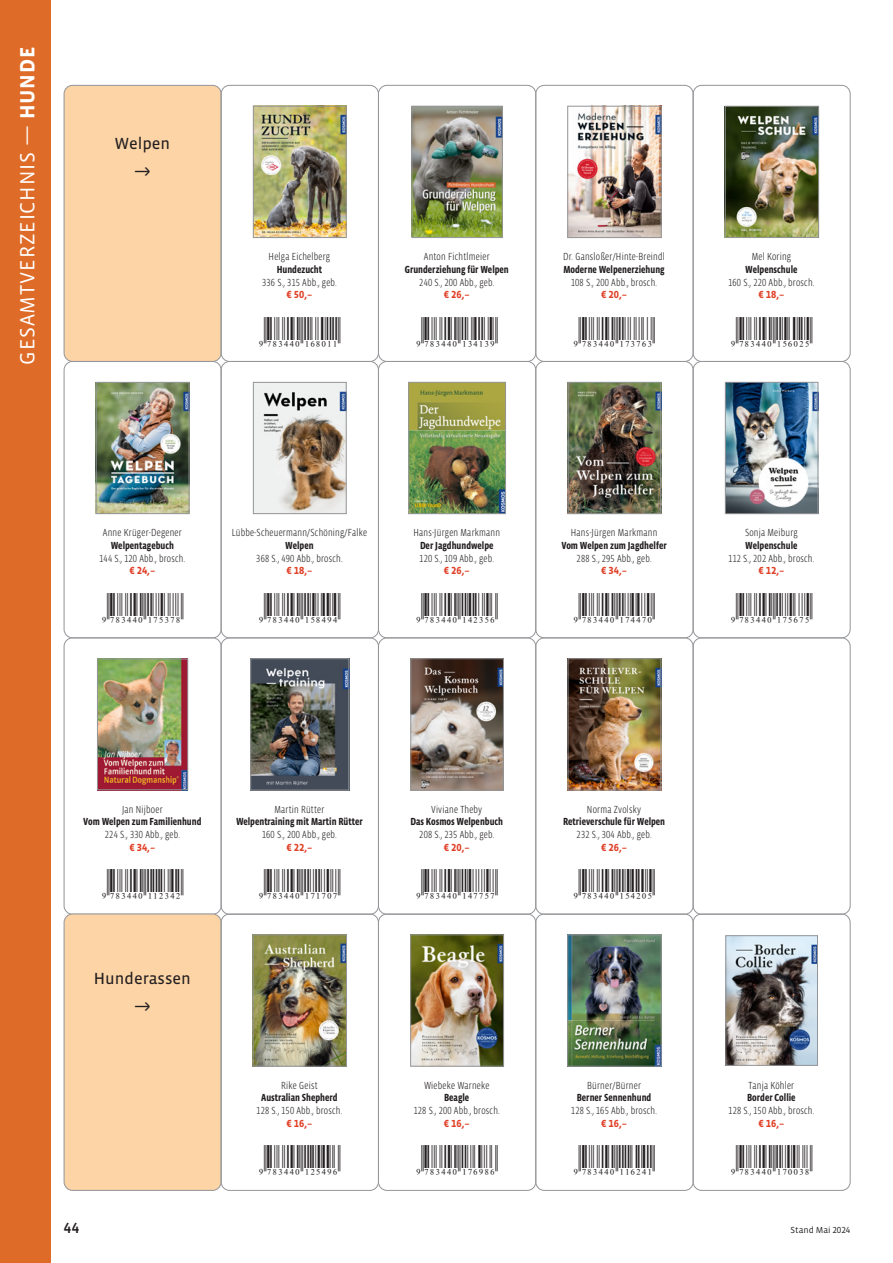
<style>
.page{position:relative;width:893px;height:1263px;background:#fff}
.page>*{position:absolute;margin:0;border:0;box-sizing:border-box;transform-origin:0 0}
.t1{font:21px "Vista Sans OT";letter-spacing:.04em;color:#fff}
.Sub-Kategorie{font:16.5px "Vista Sans OT";color:#231f20}
.t2{font:500 15px "Vista Sans OT";color:#231f20}
.Copy_Backlist{font:12.75px "C Code UPCEAN HRBS3";letter-spacing:.02em;color:#231f20}
.Copy_Backlist-2{font:300 10.5px/12.8px "Vista Sans Nar OT";letter-spacing:.02em;color:#231f20;text-align:center}
.t3{font:9px "Vista Sans OT";color:#231f20}
.s1{font-weight:700}
.s2{font-family:"Vista Sans OT";font-weight:700;color:#e03f26}
</style>
<div class="page">
<div style="left:64px;top:85px;width:157px;height:276px;background:#fdd4a6;border-radius:9px"></div>
<div style="left:64px;top:85px;width:157px;height:277px;border:1px solid #939598;border-radius:9px"></div>
<img style="left:255px;top:108px;width:89px;height:128px">
<div style="left:253px;top:106px;width:93px;height:132px;border:1px solid #939598"></div>
<div style="left:221px;top:85px;width:158px;height:277px;border:1px solid #939598;border-radius:9px"></div>
<img style="left:414px;top:108px;width:87px;height:128px">
<div style="left:412px;top:106px;width:91px;height:132px;border:1px solid #939598"></div>
<div style="left:378px;top:85px;width:158px;height:277px;border:1px solid #939598;border-radius:9px"></div>
<img style="left:569px;top:108px;width:90px;height:128px">
<div style="left:567px;top:106px;width:94px;height:132px;border:1px solid #939598"></div>
<div style="left:535px;top:85px;width:158px;height:277px;border:1px solid #939598;border-radius:9px"></div>
<img style="left:727px;top:108px;width:90px;height:128px">
<div style="left:725px;top:106px;width:94px;height:132px;border:1px solid #939598"></div>
<div style="left:693px;top:85px;width:157px;height:277px;border:1px solid #939598;border-radius:9px"></div>
<img style="left:98px;top:384px;width:89px;height:128px">
<div style="left:96px;top:382px;width:93px;height:132px;border:1px solid #939598"></div>
<div style="left:64px;top:361px;width:157px;height:277px;border:1px solid #939598;border-radius:9px"></div>
<img style="left:99px;top:661px;width:87px;height:127px">
<div style="left:97px;top:659px;width:91px;height:131px;border:1px solid #939598"></div>
<div style="left:64px;top:637px;width:157px;height:277px;border:1px solid #939598;border-radius:9px"></div>
<div style="left:64px;top:914px;width:157px;height:276px;background:#fdd4a6;border-radius:9px"></div>
<div style="left:64px;top:914px;width:157px;height:277px;border:1px solid #939598;border-radius:9px"></div>
<img style="left:255px;top:384px;width:89px;height:128px">
<div style="left:253px;top:382px;width:93px;height:132px;border:1px solid #939598"></div>
<div style="left:221px;top:361px;width:158px;height:277px;border:1px solid #939598;border-radius:9px"></div>
<img style="left:252px;top:660px;width:95px;height:128px">
<div style="left:250px;top:658px;width:99px;height:132px;border:1px solid #939598"></div>
<div style="left:221px;top:637px;width:158px;height:277px;border:1px solid #939598;border-radius:9px"></div>
<img style="left:255px;top:936px;width:90px;height:128px">
<div style="left:253px;top:934px;width:94px;height:132px;border:1px solid #939598"></div>
<div style="left:221px;top:914px;width:158px;height:277px;border:1px solid #939598;border-radius:9px"></div>
<img style="left:570px;top:384px;width:89px;height:128px">
<div style="left:568px;top:382px;width:93px;height:132px;border:1px solid #939598"></div>
<div style="left:535px;top:361px;width:158px;height:277px;border:1px solid #939598;border-radius:9px"></div>
<img style="left:570px;top:660px;width:89px;height:128px">
<div style="left:568px;top:658px;width:93px;height:132px;border:1px solid #939598"></div>
<div style="left:535px;top:637px;width:158px;height:277px;border:1px solid #939598;border-radius:9px"></div>
<img style="left:569px;top:936px;width:90px;height:128px">
<div style="left:567px;top:934px;width:94px;height:132px;border:1px solid #939598"></div>
<div style="left:535px;top:914px;width:158px;height:277px;border:1px solid #939598;border-radius:9px"></div>
<img style="left:727px;top:384px;width:89px;height:128px">
<div style="left:725px;top:382px;width:93px;height:132px;border:1px solid #939598"></div>
<div style="left:693px;top:361px;width:157px;height:277px;border:1px solid #939598;border-radius:9px"></div>
<div style="left:693px;top:637px;width:157px;height:277px;border:1px solid #939598;border-radius:9px"></div>
<img style="left:728px;top:937px;width:88px;height:126px">
<div style="left:726px;top:935px;width:92px;height:130px;border:1px solid #939598"></div>
<div style="left:693px;top:914px;width:157px;height:277px;border:1px solid #939598;border-radius:9px"></div>
<img style="left:410px;top:384px;width:94px;height:128px">
<div style="left:408px;top:382px;width:98px;height:132px;border:1px solid #939598"></div>
<div style="left:378px;top:361px;width:158px;height:277px;border:1px solid #939598;border-radius:9px"></div>
<img style="left:413px;top:660px;width:89px;height:128px">
<div style="left:411px;top:658px;width:93px;height:132px;border:1px solid #939598"></div>
<div style="left:378px;top:637px;width:158px;height:277px;border:1px solid #939598;border-radius:9px"></div>
<img style="left:412px;top:936px;width:90px;height:128px">
<div style="left:410px;top:934px;width:94px;height:132px;border:1px solid #939598"></div>
<div style="left:378px;top:914px;width:158px;height:277px;border:1px solid #939598;border-radius:9px"></div>
<div style="left:0;top:0;width:51px;height:1263px;background:#de6b27"></div>
<h1 class="t1" style="left:17px;top:365px;width:320px;rotate:-90deg">GESAMTVERZEICHNIS — <span class="s1">HUNDE</span></h1>
<p class="Sub-Kategorie" style="left:115px;top:135px;width:57px">Welpen</p>
<p class="Sub-Kategorie" style="left:134px;top:162px;width:18px">C</p>
<p class="Copy_Backlist-2" style="left:262px;top:250px;width:76px">Helga Eichelberg<br><span class="s1">Hundezucht<br></span>336 S., 315 Abb., geb. <span class="s2">€ 50,–</span></p>
<p class="Copy_Backlist" style="left:258px;top:328px;width:83px">*[7WR4S0-BGIABB]</p>
<p class="Copy_Backlist-2" style="left:405px;top:250px;width:106px">Anton Fichtlmeier<br><span class="s1">Grunderziehung für Welpen<br></span>240 S., 200 Abb., geb.<br><span class="s2">€ 26,–</span></p>
<p class="Copy_Backlist" style="left:416px;top:328px;width:83px">*[7WR4S0-BDEBDJ]</p>
<p class="Copy_Backlist-2" style="left:563px;top:250px;width:103px">Dr. Gansloßer/Hinte-Breindl<br><span class="s1">Moderne Welpenerziehung<br></span>108 S., 200 Abb., brosch.<br><span class="s2">€ 20,–</span></p>
<p class="Copy_Backlist" style="left:573px;top:328px;width:83px">*[7WR4S0-BHDHGD]</p>
<p class="Copy_Backlist-2" style="left:728px;top:250px;width:88px">Mel Koring<br><span class="s1">Welpenschule<br></span>160 S., 220 Abb., brosch. <span class="s2">€ 18,–</span></p>
<p class="Copy_Backlist" style="left:730px;top:328px;width:83px">*[7WR4S0-BFGACF]</p>
<p class="Copy_Backlist-2" style="left:100px;top:526px;width:87px">Anne Krüger-Degener<br><span class="s1">Welpentagebuch<br></span>144 S., 120 Abb., brosch. <span class="s2">€ 24,–</span></p>
<p class="Copy_Backlist" style="left:101px;top:604px;width:83px">*[7WR4S0-BHFDHI]</p>
<p class="Copy_Backlist-2" style="left:232px;top:526px;width:137px">Lübbe-Scheuermann/Schöning/Falke<br><span class="s1">Welpen<br></span>368 S., 490 Abb., brosch.<br><span class="s2">€ 18,–</span></p>
<p class="Copy_Backlist" style="left:258px;top:604px;width:83px">*[7WR4S0-BFIEJE]</p>
<p class="Copy_Backlist-2" style="left:413px;top:526px;width:88px">Hans-Jürgen Markmann<br><span class="s1">Der Jagdhundwelpe<br></span>120 S., 109 Abb., geb.<br><span class="s2">€ 26,–</span></p>
<p class="Copy_Backlist" style="left:416px;top:604px;width:83px">*[7WR4S0-BECDFG]</p>
<p class="Copy_Backlist-2" style="left:561px;top:526px;width:107px">Hans-Jürgen Markmann<br><span class="s1">Vom Welpen zum Jagdhelfer<br></span>288 S., 295 Abb., geb.<br><span class="s2">€ 34,–</span></p>
<p class="Copy_Backlist" style="left:573px;top:604px;width:83px">*[7WR4S0-BHEEHA]</p>
<p class="Copy_Backlist-2" style="left:729px;top:526px;width:87px">Sonja Meiburg<br><span class="s1">Welpenschule<br></span>112 S., 202 Abb., brosch. <span class="s2">€ 12,–</span></p>
<p class="Copy_Backlist" style="left:730px;top:604px;width:83px">*[7WR4S0-BHFGHF]</p>
<p class="Copy_Backlist-2" style="left:83px;top:803px;width:120px">Jan Nijboer<br><span class="s1">Vom Welpen zum Familienhund<br></span>224 S., 330 Abb., geb.<br><span class="s2">€ 34,–</span></p>
<p class="Copy_Backlist" style="left:101px;top:880px;width:83px">*[7WR4S0-BBCDEC]</p>
<p class="Sub-Kategorie" style="left:94px;top:969px;width:98px">Hunderassen</p>
<p class="Sub-Kategorie" style="left:134px;top:996px;width:18px">C</p>
<h3 class="t2" style="left:64px;top:1220px;width:17px">44</h3>
<p class="Copy_Backlist-2" style="left:236px;top:803px;width:128px">Martin Rütter<br><span class="s1">Welpentraining mit Martin Rütter<br></span>160 S., 200 Abb., geb.<br><span class="s2">€ 22,–</span></p>
<p class="Copy_Backlist" style="left:258px;top:880px;width:83px">*[7WR4S0-BHBHAH]</p>
<p class="Copy_Backlist-2" style="left:257px;top:1079px;width:87px">Rike Geist<br><span class="s1">Australian Shepherd<br></span>128 S., 150 Abb., brosch. <span class="s2">€ 16,–</span></p>
<p class="Copy_Backlist" style="left:258px;top:1156px;width:83px">*[7WR4S0-BCFEJG]</p>
<p class="Copy_Backlist-2" style="left:410px;top:803px;width:94px">Viviane Theby<br><span class="s1">Das Kosmos Welpenbuch<br></span>208 S., 235 Abb., geb.<br><span class="s2">€ 20,–</span></p>
<p class="Copy_Backlist" style="left:416px;top:880px;width:83px">*[7WR4S0-BEHHFH]</p>
<p class="Copy_Backlist-2" style="left:414px;top:1079px;width:88px">Wiebeke Warneke<br><span class="s1">Beagle<br></span>128 S., 200 Abb., brosch. <span class="s2">€ 16,–</span></p>
<p class="Copy_Backlist" style="left:416px;top:1156px;width:83px">*[7WR4S0-BHGJIG]</p>
<p class="Copy_Backlist-2" style="left:563px;top:803px;width:104px">Norma Zvolsky<br><span class="s1">Retrieverschule für Welpen<br></span>232 S., 304 Abb., geb.<br><span class="s2">€ 26,–</span></p>
<p class="Copy_Backlist" style="left:573px;top:880px;width:83px">*[7WR4S0-BFECAF]</p>
<p class="Copy_Backlist-2" style="left:571px;top:1079px;width:87px">Bürner/Bürner<br><span class="s1">Berner Sennenhund<br></span>128 S., 165 Abb., brosch. <span class="s2">€ 16,–</span></p>
<p class="Copy_Backlist" style="left:573px;top:1156px;width:83px">*[7WR4S0-BBGCEB]</p>
<p class="Copy_Backlist-2" style="left:729px;top:1079px;width:87px">Tanja Köhler<br><span class="s1">Border Collie<br></span>128 S., 150 Abb., brosch. <span class="s2">€ 16,–</span></p>
<p class="Copy_Backlist" style="left:730px;top:1156px;width:83px">*[7WR4S0-BHAADI]</p>
<p class="t3" style="left:790px;top:1225px;width:61px">Stand Mai 2024</p>
</div>
